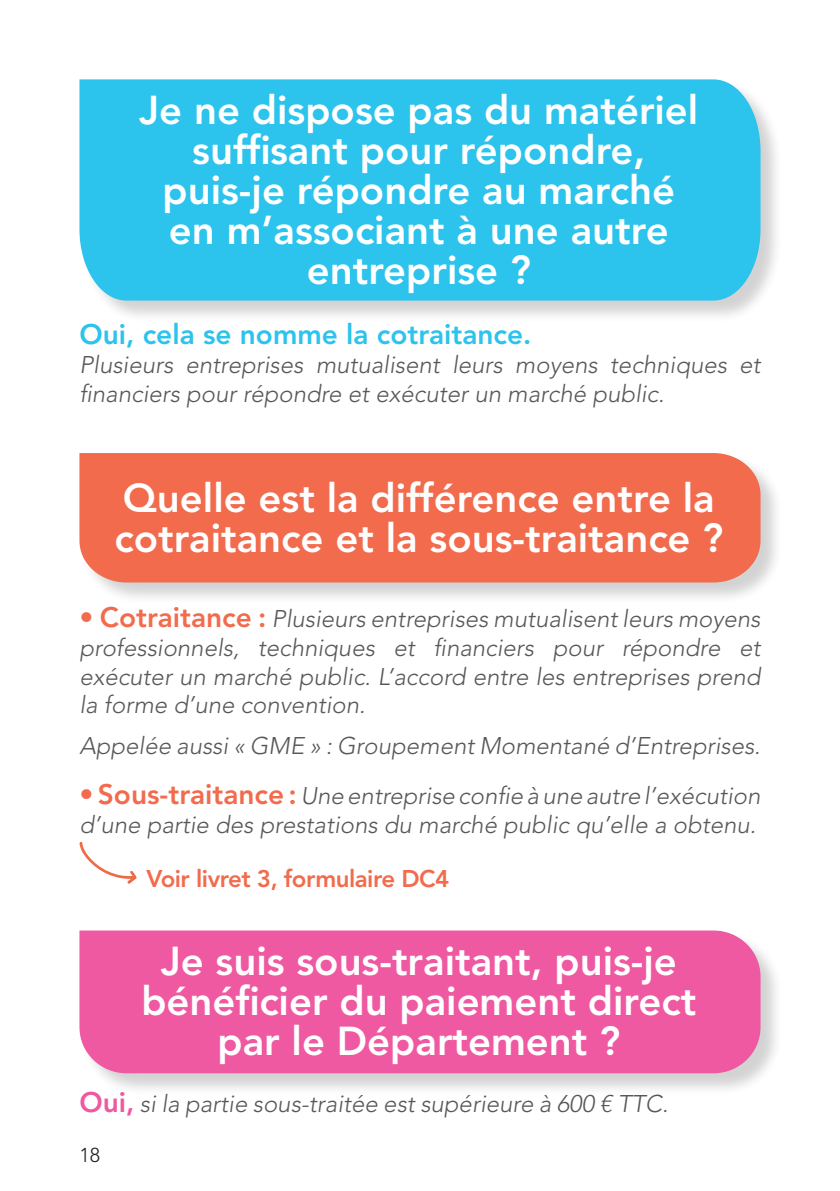
<style>
.page{position:relative;width:840px;height:1191px;background:#fff}
.page>*{position:absolute;margin:0;border:0;box-sizing:border-box;transform-origin:0 0}
.t1{font:800 40px/40px "Avenir LT Std";color:#fff;text-align:center}
.t2{font:800 28px "Avenir LT Std";color:#2cc3ec}
.t3{font:italic 300 24px/28.8px "Avenir LT Std";color:#57585a}
.t4{font:800 24px "Avenir LT Std";letter-spacing:-.02em;color:#f26b4d}
.t5{font:300 20px "Avenir LT Std";color:#231f20}
.s1{font-weight:800;font-style:normal;font-size:28px;color:#f26b4d}
.s2{font-weight:800;font-style:normal;font-size:28px;color:#ef59a1}
</style>
<div class="page">
<div style="left:80px;top:80px;width:702px;height:243px;background:#231f20;opacity:.2"></div>
<div style="left:79px;top:79px;width:681px;height:221px;background:#2cc3ec"></div>
<div style="left:80px;top:453px;width:702px;height:151px;background:#231f20;opacity:.2"></div>
<div style="left:79px;top:453px;width:681px;height:129px;background:#f26b4d"></div>
<div style="left:80px;top:931px;width:702px;height:164px;background:#231f20;opacity:.2"></div>
<div style="left:79px;top:930px;width:681px;height:143px;background:#ef59a1"></div>
<svg style="left:79px;top:842px;width:58px;height:42px"></svg>
<h1 class="t1" style="left:139px;top:90px;width:560px">Je ne dispose pas du matériel suffisant pour répondre, puis-je répondre au marché en m’associant à une autre entreprise ?</h1>
<p class="t2" style="left:79px;top:318px;width:453px">Oui, cela se nomme la cotraitance.</p>
<p class="t3" style="left:79px;top:350px;width:682px">Plusieurs entreprises mutualisent leurs moyens techniques et financiers pour répondre et exécuter un marché public.</p>
<h1 class="t1" style="left:114px;top:478px;width:610px;text-align:left">Quelle est la différence entre la cotraitance et la sous-traitance ?</h1>
<p class="t3" style="left:79px;top:605px;width:682px;text-align:justify"><span class="s1">• Cotraitance :</span> Plusieurs entreprises mutualisent leurs moyens professionnels, techniques et financiers pour répondre et exécuter un marché public. L’accord entre les entreprises prend la forme d’une convention.</p>
<p class="t3" style="left:79px;top:731px;width:682px">Appelée aussi « GME » : Groupement Momentané d’Entreprises.</p>
<p class="t3" style="left:79px;top:782px;width:682px"><span class="s1">• Sous-traitance :</span> Une entreprise confie à une autre l’exécution d’une partie des prestations du marché public qu’elle a obtenu.</p>
<p class="t4" style="left:146px;top:864px;width:304px">Voir livret 3, formulaire DC4</p>
<h1 class="t1" style="left:141px;top:941px;width:556px">Je suis sous-traitant, puis-je bénéficier du paiement direct par le Département ?</h1>
<p class="t3" style="left:79px;top:1089px;width:590px"><span class="s2">Oui,</span> si la partie sous-traitée est supérieure à 600 € TTC.</p>
<p class="t5" style="left:79px;top:1143px;width:22px">18</p>
</div>
